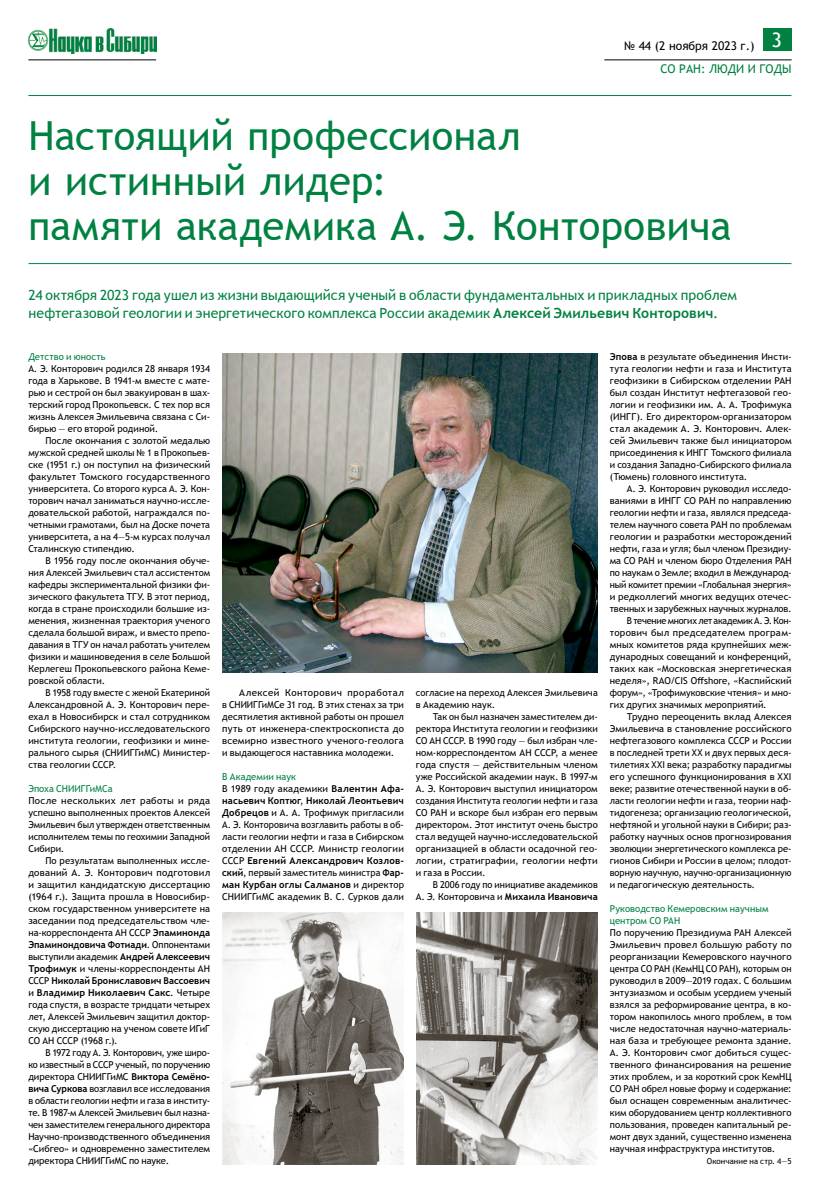
<style>
.page{position:relative;width:820px;height:1191px;background:#fff}
.page>*{position:absolute;margin:0;border:0;box-sizing:border-box;transform-origin:0 0}
.t1{font:40px/45px "Trebuchet MS";letter-spacing:.005em;color:#008141}
.t2{font:14px/18px "Trebuchet MS";letter-spacing:.005em;color:#008141}
.t3{font:12px "Trebuchet MS";color:#000}
.t4{font:12px "Trebuchet MS";color:#008141}
.t5{font:9.5px/12px "Trebuchet MS";letter-spacing:.005em;color:#000;text-align:justify}
.t6{font:9.5px/12px "Trebuchet MS";letter-spacing:.005em;color:#008141}
.t7{font:9.5px "Trebuchet MS";letter-spacing:-.025em;color:#000}
.t8{font:9.5px "Trebuchet MS";letter-spacing:.025em;color:#000}
.t9{font:8px "Trebuchet MS";letter-spacing:.015em;color:#000}
.s1{font-weight:700}
.s2{color:#008141}
</style>
<div class="page">
<div style="left:762px;top:28px;width:29px;height:23px;background:#008141"></div>
<hr style="left:604px;top:60px;width:187px;height:1px;background:#000">
<img style="left:28px;top:28px;width:128px;height:25px">
<hr style="left:28px;top:60px;width:128px;height:1px;background:#000">
<hr style="left:28px;top:263px;width:763px;height:1px;background:#008141">
<hr style="left:28px;top:95px;width:763px;height:1px;background:#008141">
<img style="left:222px;top:353px;width:375px;height:319px">
<img style="left:416px;top:912px;width:181px;height:252px">
<img style="left:222px;top:912px;width:182px;height:252px">
<p class="t3" style="left:623px;top:38px;width:159px">№ 44 (2 ноября 2023 г.) <sup>3</sup></p>
<p class="t4" style="left:660px;top:61px;width:132px">СО РАН: ЛЮДИ И ГОДЫ</p>
<h1 class="t1" style="left:28px;top:113px;width:704px">Настоящий профессионал<br>и истинный лидер:<br>памяти академика А. Э. Конторовича</h1>
<h2 class="t2" style="left:29px;top:286px;width:709px">24 октября 2023 года ушел из жизни выдающийся ученый в области фундаментальных и прикладных проблем нефтегазовой геологии и энергетического комплекса России академик <span class="s1">Алексей Эмильевич Конторович</span>.</h2>
<p class="t6" style="left:28px;top:351px;width:79px">Детство и юность</p>
<p class="t5" style="left:28px;top:363px;width:183px">А. Э. Конторович родился 28 января 1934 года в Харькове. В 1941-м вместе с мате&shy;рью и сестрой он был эвакуирован в шах&shy;терский город Прокопьевск. С тех пор вся жизнь Алексея Эмильевича связана с Си&shy;бирью — его второй родиной.</p>
<p class="t5" style="left:28px;top:435px;width:183px;text-indent:17px">После окончания с золотой медалью мужской средней школы № 1 в Прокопьев&shy;ске (1951 г.) он поступил на физический факультет Томского государственного университета. Со второго курса А. Э. Кон&shy;торович начал заниматься научно-иссле&shy;довательской работой, награждался по&shy;четными грамотами, был на Доске почета университета, а на 4—5-м курсах получал Сталинскую стипендию.</p>
<p class="t5" style="left:28px;top:555px;width:183px;text-indent:17px">В 1956 году после окончания обуче&shy;ния Алексей Эмильевич стал ассистентом кафедры экспериментальной физики фи&shy;зического факультета ТГУ. В этот период, когда в стране происходили большие из&shy;менения, жизненная траектория ученого сделала большой вираж, и вместо препо&shy;давания в ТГУ он начал работать учителем физики и машиноведения в селе Большой Керлегеш Прокопьевского района Кеме&shy;ровской области.</p>
<p class="t5" style="left:28px;top:687px;width:183px;text-indent:17px">В 1958 году вместе с женой Екатериной Александровной А. Э. Конторович пере&shy;ехал в Новосибирск и стал сотрудником Сибирского научно-исследовательского института геологии, геофизики и мине&shy;рального сырья (СНИИГГиМС) Министер&shy;ства геологии СССР.</p>
<p class="t6" style="left:28px;top:783px;width:86px">Эпоха СНИИГГиМСа</p>
<p class="t5" style="left:28px;top:795px;width:183px">После нескольких лет работы и ряда успешно выполненных проектов Алексей Эмильевич был утвержден ответственным исполнителем темы по геохимии Западной Сибири.</p>
<p class="t5" style="left:28px;top:855px;width:183px;text-indent:17px">По результатам выполненных иссле&shy;дований А. Э. Конторович подготовил и защитил кандидатскую диссертацию (1964 г.). Защита прошла в Новосибир&shy;ском государственном университете на заседании под председательством чле&shy;на-корреспондента АН СССР <span class="s1">Эпаминонда Эпаминондовича Фотиади</span>. Оппонентами выступили академик <span class="s1">Андрей Алексеевич Трофимук</span> и члены-корреспонденты АН СССР <span class="s1">Николай Брониславович Вассоевич </span>и <span class="s1">Владимир Николаевич Сакс</span>. Четыре года спустя, в возрасте тридцати четырех лет, Алексей Эмильевич защитил доктор&shy;скую диссертацию на ученом совете ИГиГ СО АН СССР (1968 г.).</p>
<p class="t5" style="left:28px;top:1047px;width:183px;text-indent:17px">В 1972 году А. Э. Конторович, уже широ&shy;ко известный в СССР ученый, по поручению директора СНИИГГиМС <span class="s1">Виктора Семёно&shy;вича Суркова</span> возглавил все исследования в области геологии нефти и газа в институ&shy;те. В 1987-м Алексей Эмильевич был назна&shy;чен заместителем генерального директора Научно-производственного объединения «Сибгео» и одновременно заместителем директора СНИИГГиМС по науке.</p>
<p class="t5" style="left:222px;top:687px;width:183px;text-indent:17px">Алексей Конторович проработал в СНИИГГиМСе 31 год. В этих стенах за три десятилетия активной работы он прошел путь от инженера-спектроскописта до всемирно известного ученого-геолога и выдающегося наставника молодежи.</p>
<p class="t5" style="left:222px;top:771px;width:183px;text-align:left"><span class="s2">В Академии наук<br></span>В 1989 году академики <span class="s1">Валентин Афа&shy;насьевич Коптюг</span>, <span class="s1">Николай Леонтьевич Добрецов</span> и А. А. Трофимук пригласили А. Э. Конторовича возглавить работы в об&shy;ласти геологии нефти и газа в Сибирском отделении АН СССР. Министр геологии СССР <span class="s1">Евгений Александрович Козлов&shy;ский</span>, первый заместитель министра <span class="s1">Фар&shy;ман Курбан оглы Салманов</span> и директор СНИИГГиМС академик В. С. Сурков дали</p>
<p class="t5" style="left:415px;top:687px;width:183px">согласие на переход Алексея Эмильевича в Академию наук.</p>
<p class="t5" style="left:415px;top:711px;width:183px;text-indent:17px">Так он был назначен заместителем ди&shy;ректора Института геологии и геофизики СО АН СССР. В 1990 году — был избран чле&shy;ном-корреспондентом АН СССР, а менее года спустя — действительным членом уже Российской академии наук. В 1997-м А. Э. Конторович выступил инициатором создания Института геологии нефти и газа СО РАН и вскоре был избран его первым директором. Этот институт очень быстро стал ведущей научно-исследовательской организацией в области осадочной гео&shy;логии, стратиграфии, геологии нефти и газа в России.</p>
<p class="t5" style="left:415px;top:879px;width:183px;text-align:right">В 2006 году по инициативе академиков<br>А. Э. Конторовича и <span class="s1">Михаила Ивановича</span></p>
<p class="t5" style="left:609px;top:351px;width:183px"><span class="s1">Эпова</span> в результате объединения Инсти&shy;тута геологии нефти и газа и Института геофизики в Сибирском отделении РАН был создан Институт нефтегазовой гео&shy;логии и геофизики им. А. А. Трофимука (ИНГГ). Его директором-организатором стал академик А. Э. Конторович. Алек&shy;сей Эмильевич также был инициатором присоединения к ИНГГ Томского филиала и создания Западно-Сибирского филиала (Тюмень) головного института.</p>
<p class="t5" style="left:626px;top:483px;width:166px">А. Э. Конторович руководил исследо-</p>
<p class="t5" style="left:609px;top:495px;width:183px">ваниями в ИНГГ СО РАН по направлению</p>
<p class="t5" style="left:609px;top:507px;width:183px">геологии нефти и газа, являлся председа-</p>
<p class="t5" style="left:609px;top:519px;width:183px">телем научного совета РАН по проблемам</p>
<p class="t5" style="left:609px;top:531px;width:183px">геологии и разработки месторождений</p>
<p class="t5" style="left:609px;top:543px;width:183px">нефти, газа и угля; был членом Президиу-</p>
<p class="t5" style="left:609px;top:555px;width:183px">ма СО РАН и членом бюро Отделения РАН</p>
<p class="t5" style="left:609px;top:567px;width:183px">по наукам о Земле; входил в Международ-</p>
<p class="t5" style="left:609px;top:579px;width:183px">ный комитет премии «Глобальная энергия»</p>
<p class="t5" style="left:609px;top:591px;width:183px">и редколлегий многих ведущих отечес-</p>
<p class="t5" style="left:609px;top:603px;width:183px">твенных и зарубежных научных журналов.</p>
<p class="t7" style="left:626px;top:615px;width:166px">В течение многих лет академик А. Э. Кон-</p>
<p class="t8" style="left:609px;top:627px;width:183px">торович был председателем програм-</p>
<p class="t5" style="left:609px;top:639px;width:183px">мных комитетов ряда крупнейших меж-</p>
<p class="t5" style="left:609px;top:651px;width:183px">дународных совещаний и конференций,</p>
<p class="t5" style="left:609px;top:663px;width:183px">таких как «Московская энергетическая</p>
<p class="t5" style="left:609px;top:675px;width:183px">неделя», RAO/CIS Offshore, «Каспийский</p>
<p class="t5" style="left:609px;top:687px;width:183px">форум», «Трофимуковские чтения» и мно-</p>
<p class="t5" style="left:609px;top:699px;width:158px">гих других значимых мероприятий.</p>
<p class="t5" style="left:626px;top:711px;width:166px">Трудно переоценить вклад Алексея</p>
<p class="t5" style="left:609px;top:723px;width:183px">Эмильевича в становление российского</p>
<p class="t5" style="left:609px;top:735px;width:183px">нефтегазового комплекса СССР и России</p>
<p class="t5" style="left:609px;top:747px;width:183px">в последней трети XX и двух первых деся-</p>
<p class="t5" style="left:609px;top:759px;width:183px">тилетиях XXI века; разработку парадигмы</p>
<p class="t5" style="left:609px;top:771px;width:183px">его успешного функционирования в XXI</p>
<p class="t5" style="left:609px;top:783px;width:183px">веке; развитие отечественной науки в об-</p>
<p class="t5" style="left:609px;top:795px;width:183px">ласти геологии нефти и газа, теории наф-</p>
<p class="t5" style="left:609px;top:807px;width:183px">тидогенеза; организацию геологической,</p>
<p class="t5" style="left:609px;top:819px;width:183px">нефтяной и угольной науки в Сибири; раз-</p>
<p class="t5" style="left:609px;top:831px;width:183px">работку научных основ прогнозирования</p>
<p class="t5" style="left:609px;top:843px;width:183px">эволюции энергетического комплекса ре-</p>
<p class="t5" style="left:609px;top:855px;width:183px">гионов Сибири и России в целом; плодот-</p>
<p class="t5" style="left:609px;top:867px;width:183px">ворную научную, научно-организационную</p>
<p class="t5" style="left:609px;top:879px;width:147px">и педагогическую деятельность.</p>
<p class="t6" style="left:609px;top:903px;width:160px">Руководство Кемеровским научным центром СО РАН</p>
<p class="t5" style="left:609px;top:927px;width:183px">По поручению Президиума РАН Алексей Эмильевич провел большую работу по реорганизации Кемеровского научного центра СО РАН (КемНЦ СО РАН), которым он руководил в 2009—2019 годах. С большим энтузиазмом и особым усердием ученый взялся за реформирование центра, в ко&shy;тором накопилось много проблем, в том числе недостаточная научно-материаль&shy;ная база и требующее ремонта здание.<br>А. Э. Конторович смог добиться сущес&shy;твенного финансирования на решение этих проблем, и за короткий срок КемНЦ СО РАН обрел новые форму и содержание: был оснащен современным аналитичес&shy;ким оборудованием центр коллективного пользования, проведен капитальный ре&shy;монт двух зданий, существенно изменена научная инфраструктура институтов.</p>
<p class="t9" style="left:706px;top:1156px;width:86px">Окончание на стр. 4—5</p>
</div>
